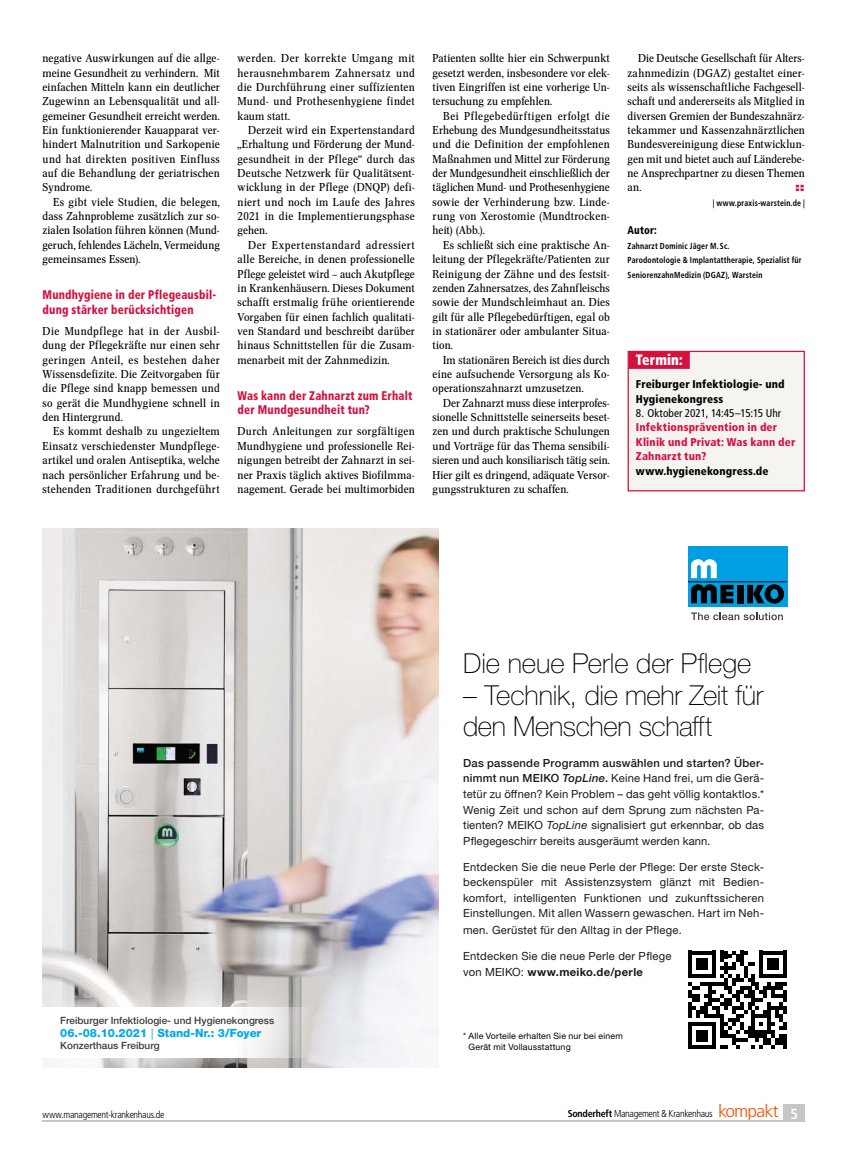
<style>
.page{position:relative;width:851px;height:1170px;background:#fff}
.page>*{position:absolute;margin:0;border:0;box-sizing:border-box;transform-origin:0 0}
.t1{font:100 27.5px/31.2px "Helvetica Neue LTW1 G";letter-spacing:-.01em;color:#000}
.t2{font:900 condensed 15px "Frutiger LT Std";letter-spacing:.005em;color:#fff;scale:.9 1}
.t3{font:900 condensed 12.5px/14.4px "Frutiger LT Std";letter-spacing:.015em;color:#d4103e;scale:.9 1}
.t4{font:800 11.38px "Helvetica Neue LT Pro";color:#00a8e7}
.t5{font:11.25px/14.4px "Concorde Nova";letter-spacing:.015em;color:#000;text-align:justify;scale:1.07 1}
.t6{font:11.25px/14.4px "Concorde Nova";letter-spacing:.015em;color:#000;text-align:justify;scale:1.06 1}
.t7{font:11.25px/15.6px "Helvetica Neue LTW1 G";letter-spacing:.02em;color:#000;text-align:justify}
.t8{font:900 condensed 11.25px/14.4px "Frutiger LT Std";letter-spacing:.01em;color:#000}
.t9{font:900 condensed 11.25px/14.4px "Frutiger LT Std";letter-spacing:.015em;color:#d4103e}
.t10{font:condensed 11.25px "Frutiger LT Std";color:#000}
.t11{font:900 condensed 11.25px "Frutiger LT Std";letter-spacing:.01em;color:#000;scale:.9 1}
.t12{font:900 expanded 11.25px "Helvetica Neue LT Std";color:#d4103e;scale:1.07 1}
.t13{font:300 condensed 10px "Frutiger LT Std";letter-spacing:-.03em;color:#000}
.t14{font:500 10px "Helvetica Neue LT Pro";color:#3c3c3b}
.t15{font:700 condensed 8.75px/14.4px "Frutiger LT Std";letter-spacing:.02em;color:#000;scale:.9 1}
.t16{font:8.75px/10.5px "Helvetica Neue LTW1 G";letter-spacing:.02em;color:#000}
.s1{font-family:"Minion Pro";font-weight:400}
.s2{font-weight:500}
.s3{font-weight:500;font-style:italic}
.s4{font-style:italic}
.s5{font-weight:700}
.s6{font-size:17.5px;color:#ea5b0b}
.s7{font-weight:700;font-size:14.5px;color:#fff}
</style>
<div class="page">
<div style="left:783px;top:1104px;width:21px;height:17px;background:#c6c6c6"></div>
<hr style="left:43px;top:1120px;width:761px;height:1px;background:#c6c6c6">
<div style="left:628px;top:351px;width:176px;height:140px;background:#f6f4f1"></div>
<div style="left:628px;top:351px;width:61px;height:18px;background:#d4103e"></div>
<div style="left:627px;top:351px;width:177px;height:140px;border:1px solid #d4103e"></div>
<img style="left:43px;top:528px;width:395px;height:539px">
<div style="left:687px;top:546px;width:100px;height:60px;background:#009fe3"></div>
<div style="left:737px;top:585px;width:6px;height:18px;background:#000"></div>
<svg style="left:747px;top:584px;width:37px;height:19px"></svg>
<hr style="left:687px;top:581px;width:100px;height:1px;background:#000">
<svg style="left:691px;top:559px;width:25px;height:19px"></svg>
<svg style="left:691px;top:584px;width:42px;height:19px"></svg>
<svg style="left:691px;top:612px;width:91px;height:8px"></svg>
<svg style="left:688px;top:950px;width:99px;height:99px"></svg>
<div style="left:43px;top:1007px;width:284px;height:50px;background:#e2e1e5"></div>
<div style="left:43px;top:966px;width:278px;height:101px;background:#fff;opacity:.75"></div>
<p class="t5" style="left:43px;top:51px;width:167px">negative Auswirkungen auf die allge&shy;meine Gesundheit zu verhindern. Mit einfachen Mitteln kann ein deutlicher Zugewinn an Lebensqualität und all&shy;gemeiner Gesundheit erreicht werden.<br>Ein funktionierender Kauapparat ver&shy;hindert Malnutrition und Sarkopenie und hat direkten positiven Einfluss auf die Behandlung der geriatrischen Syndrome.</p>
<p class="t5" style="left:43px;top:195px;width:167px;text-indent:11px">Es gibt viele Studien, die belegen, dass Zahnprobleme zusätzlich zur so&shy;zialen Isolation führen können (Mund&shy;geruch, fehlendes Lächeln, Vermeidung gemeinsames Essen).</p>
<p class="t3" style="left:43px;top:287px;width:194px">Mundhygiene in der Pflegeausbil&shy;dung stärker berücksichtigen</p>
<p class="t5" style="left:43px;top:324px;width:167px">Die Mundpflege hat in der Ausbil&shy;dung der Pflegekräfte nur einen sehr geringen Anteil, es bestehen daher Wissensdefizite. Die Zeitvorgaben für die Pflege sind knapp bemessen und so gerät die Mundhygiene schnell in den Hintergrund.</p>
<p class="t5" style="left:43px;top:424px;width:167px;text-indent:11px">Es kommt deshalb zu ungezieltem Einsatz verschiedenster Mundpflege&shy;artikel und oralen Antiseptika, welche nach persönlicher Erfahrung und be&shy;stehenden Traditionen durchgeführt</p>
<p class="t5" style="left:237px;top:51px;width:167px">werden. Der korrekte Umgang mit herausnehmbarem Zahnersatz und die Durchführung einer suffizienten Mund- und Prothesenhygiene findet kaum statt.</p>
<p class="t5" style="left:237px;top:123px;width:167px;text-indent:11px">Derzeit wird ein Expertenstandard „Erhaltung und Förderung der Mund&shy;gesundheit in der Pflege“ durch das Deutsche Netzwerk für Qualitätsent&shy;wicklung in der Pflege (DNQP) defi&shy;niert und noch im Laufe des Jahres 2021 in die Implementierungsphase gehen.</p>
<p class="t5" style="left:237px;top:238px;width:167px;text-indent:11px">Der Expertenstandard adressiert alle Bereiche, in denen professionelle Pflege geleistet wird – auch Akutpflege in Krankenhäusern. Dieses Dokument schafft erstmalig frühe orientierende Vorgaben für einen fachlich qualitati&shy;ven Standard und beschreibt darüber hinaus Schnittstellen für die Zusam&shy;menarbeit mit der Zahnmedizin.</p>
<p class="t3" style="left:237px;top:388px;width:196px">Was kann der Zahnarzt zum Erhalt der Mundgesundheit tun?</p>
<p class="t5" style="left:237px;top:424px;width:167px">Durch Anleitungen zur sorgfältigen Mundhygiene und professionelle Rei&shy;nigungen betreibt der Zahnarzt in sei&shy;ner Praxis täglich aktives Biofilmma&shy;nagement. Gerade bei multimorbiden</p>
<p class="t5" style="left:432px;top:51px;width:167px">Patienten sollte hier ein Schwerpunkt gesetzt werden, insbesondere vor elek&shy;tiven Eingriffen ist eine vorherige Un&shy;tersuchung zu empfehlen.</p>
<p class="t5" style="left:432px;top:109px;width:167px;text-indent:11px">Bei Pflegebedürftigen erfolgt die Erhebung des Mundgesundheitsstatus und die Definition der empfohlenen Maßnahmen und Mittel zur Förderung der Mundgesundheit einschließlich der täglichen Mund- und Prothesenhygiene sowie der Verhinderung bzw. Linde&shy;rung von Xerostomie (Mundtrocken&shy;heit) (Abb.).</p>
<p class="t5" style="left:432px;top:238px;width:167px;text-indent:11px">Es schließt sich eine praktische An&shy;leitung der Pflegekräfte/Patienten zur Reinigung der Zähne und des festsit&shy;zenden Zahnersatzes, des Zahnfleischs sowie der Mundschleimhaut an. Dies gilt für alle Pflegebedürftigen, egal ob in stationärer oder ambulanter Situa&shy;tion.</p>
<p class="t6" style="left:432px;top:352px;width:169px;text-indent:11px">Im stationären Bereich ist dies durch eine aufsuchende Versorgung als Ko&shy;operationszahnarzt umzusetzen.</p>
<p class="t6" style="left:432px;top:396px;width:169px;text-indent:11px">Der Zahnarzt muss diese interprofes&shy;sionelle Schnittstelle seinerseits beset&shy;zen und durch praktische Schulungen und Vorträge für das Thema sensibili&shy;sieren und auch konsiliarisch tätig sein.<br>Hier gilt es dringend, adäquate Versor&shy;gungsstrukturen zu schaffen.</p>
<p class="t6" style="left:627px;top:51px;width:169px;text-indent:11px">Die Deutsche Gesellschaft für Alters&shy;zahnmedizin (DGAZ) gestaltet einer&shy;seits als wissenschaftliche Fachgesell&shy;schaft und andererseits als Mitglied in diversen Gremien der Bundeszahnärz&shy;tekammer und Kassenzahnärztlichen Bundesvereinigung diese Entwicklun&shy;gen mit und bietet auch auf Länderebe&shy;ne Ansprechpartner zu diesen Themen an.</p>
<p class="t12" style="left:795px;top:180px;width:11px">::</p>
<p class="t15" style="left:712px;top:195px;width:104px">| www.praxis-warstein.de |</p>
<p class="t11" style="left:627px;top:224px;width:34px">Autor:</p>
<p class="t15" style="left:627px;top:238px;width:195px">Zahnarzt Dominic Jäger M.Sc.<br>Parodontologie &amp; Implantattherapie, Spezialist für<br>SeniorenzahnMedizin (DGAZ), Warstein</p>
<h2 class="t2" style="left:636px;top:351px;width:53px">Termin:</h2>
<p class="t8" style="left:636px;top:377px;width:150px">Freiburger Infektiologie- und<br>Hygienekongress</p>
<p class="t10" style="left:636px;top:406px;width:147px">8. Oktober 2021, 14:45–15:15 Uhr</p>
<p class="t9" style="left:636px;top:420px;width:161px">Infektionsprävention in der<br>Klinik und Privat: Was kann der<br>Zahnarzt tun?</p>
<p class="t8" style="left:636px;top:463px;width:134px">www.hygienekongress.de</p>
<p class="t14" style="left:60px;top:1013px;width:215px">Freiburger Infektiologie- und Hygienekongress</p>
<p class="t4" style="left:60px;top:1026px;width:203px">06.-08.10.2021 <span class="s1">|</span> Stand-Nr.: 3/Foyer</p>
<p class="t14" style="left:60px;top:1039px;width:101px">Konzerthaus Freiburg</p>
<h1 class="t1" style="left:463px;top:648px;width:290px">Die neue Perle der Pflege</h1>
<h1 class="t1" style="left:463px;top:679px;width:302px">– Technik, die mehr Zeit für den Menschen schafft</h1>
<p class="t7" style="left:463px;top:754px;width:302px"><span class="s2">Das passende Programm auswählen und starten? Über&shy;nimmt nun MEIKO</span> <span class="s3">TopLine</span><span class="s2">.</span> Keine Hand frei, um die Gerä&shy;tetür zu öffnen? Kein Problem – das geht völlig kontaktlos.* Wenig Zeit und schon auf dem Sprung zum nächsten Pa&shy;tienten? MEIKO <span class="s4">TopLine</span> signalisiert gut erkennbar, ob das Pflegegeschirr bereits ausgeräumt werden kann.</p>
<p class="t7" style="left:463px;top:858px;width:302px">Entdecken Sie die neue Perle der Pflege: Der erste Steck&shy;beckenspüler mit Assistenzsystem glänzt mit Bedien&shy;komfort, intelligenten Funktionen und zukunftssicheren Einstellungen. Mit allen Wassern gewaschen. Hart im Neh&shy;men. Gerüstet für den Alltag in der Pflege.</p>
<p class="t7" style="left:463px;top:947px;width:210px;line-height:16.2px">Entdecken Sie die neue Perle der Pflege von MEIKO: <span class="s5">www.meiko.de/perle</span></p>
<p class="t16" style="left:468px;top:1030px;width:156px;text-indent:-6px">* Alle Vorteile erhalten Sie nur bei einem<br>Gerät mit Vollausstattung</p>
<p class="t13" style="left:43px;top:1108px;width:123px">www.management-krankenhaus.de</p>
<p class="t13" style="left:567px;top:1107px;width:232px"><span class="s5">Sonderheft</span> Management &amp; Krankenhaus <span class="s6">kompakt</span> <span class="s7">5</span></p>
</div>
